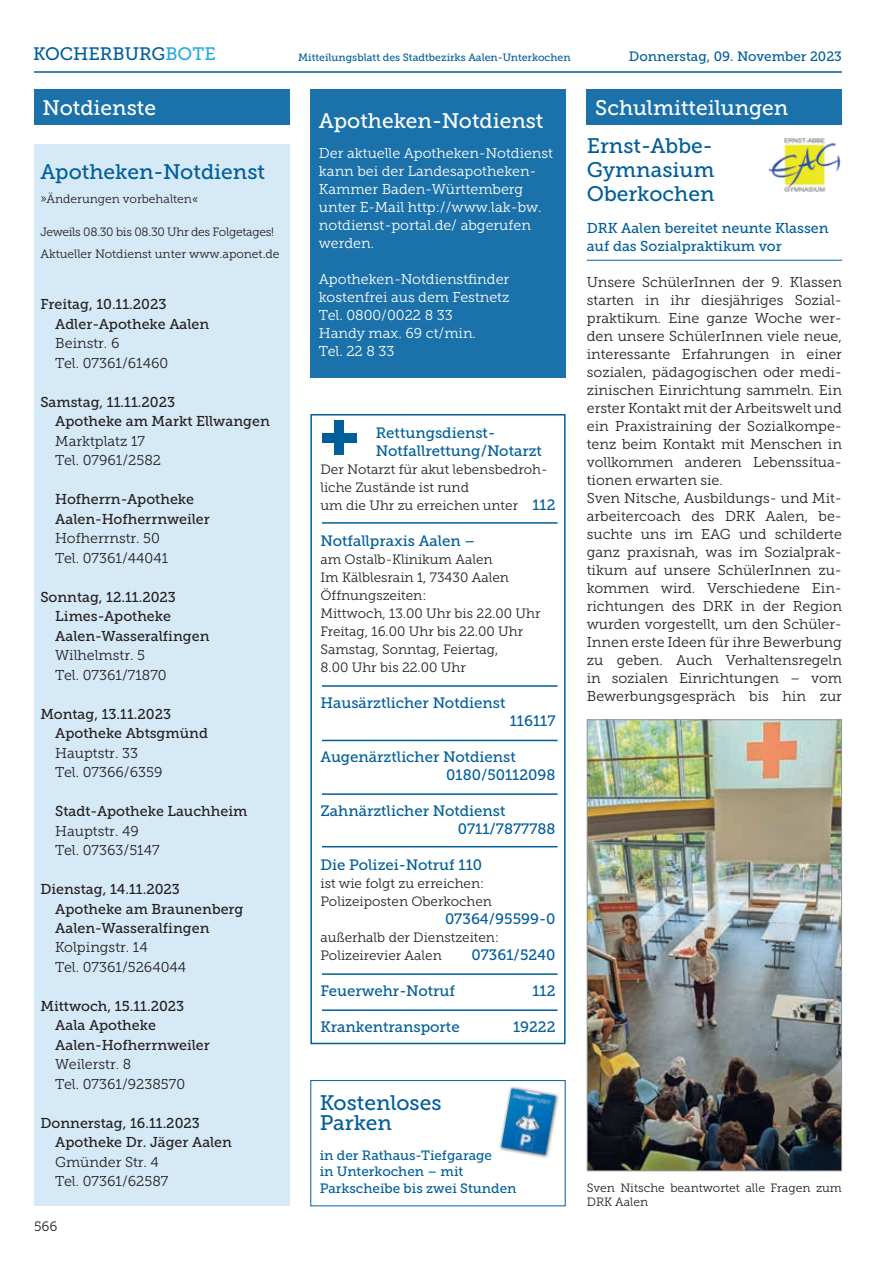
<style>
.page{position:relative;width:893px;height:1263px;background:#fff}
.page>*{position:absolute;margin:0;border:0;box-sizing:border-box;transform-origin:0 0}
.t1{font:21px/24px "Museo Slab 500";color:#005e9a}
.t2{font:21px "Museo Slab 500";color:#fff}
.t3{font:18px "Museo Slab 500";color:#005e9a}
.t4{font:15px/18px "Museo Slab 500";color:#005e9a}
.t5{font:14.25px/18px "Museo Slab 300";color:#231f20}
.t6{font:14.25px/19.5px "Museo Slab 500";color:#231f20}
.t7{font:14.25px/18px "Museo Slab 300";color:#fff}
.t8{font:14.25px/18px "Museo Slab 500";color:#005e9a}
.t9{font:13.5px/18px "Museo Slab 300";color:#231f20}
.t10{font:13.5px/16.2px "Museo Slab 500";color:#005e9a}
.t11{font:12px/22.5px "Museo Slab 300";color:#231f20}
.t12{font:10.5px "Museo Slab 500";color:#005e9a}
.s1{color:#24aae1}
.s2{font-family:"Museo Slab 500";font-size:15px;color:#005e9a}
</style>
<div class="page">
<hr style="left:34px;top:71px;width:808px;height:2px;background:#005e9a">
<hr style="left:587px;top:260px;width:255px;height:1px;background:#005e9a">
<div style="left:34px;top:144px;width:255px;height:1061px;background:#d6e9f7"></div>
<div style="left:310px;top:89px;width:256px;height:289px;background:#1b72aa"></div>
<div style="left:334px;top:421px;width:10px;height:34px;background:#005e9a"></div>
<div style="left:322px;top:433px;width:34px;height:9px;background:#005e9a"></div>
<div style="left:310px;top:414px;width:256px;height:630px;border:2px solid #005e9a"></div>
<hr style="left:322px;top:522px;width:236px;height:2px;background:#005e9a">
<hr style="left:322px;top:740px;width:236px;height:1px;background:#005e9a">
<hr style="left:322px;top:793px;width:236px;height:2px;background:#005e9a">
<hr style="left:322px;top:846px;width:236px;height:1px;background:#005e9a">
<hr style="left:322px;top:685px;width:236px;height:2px;background:#005e9a">
<hr style="left:322px;top:973px;width:236px;height:2px;background:#005e9a">
<hr style="left:322px;top:1009px;width:236px;height:2px;background:#005e9a">
<div style="left:34px;top:89px;width:255px;height:36px;background:#1b72aa"></div>
<div style="left:310px;top:1080px;width:256px;height:126px;border:1px solid #005e9a"></div>
<div style="left:498px;top:1086px;width:61px;height:72px;background:#231f20;opacity:.75"></div>
<img style="left:501px;top:1088px;width:55px;height:67px">
<div style="left:587px;top:89px;width:255px;height:36px;background:#1b72aa"></div>
<img style="left:769px;top:138px;width:73px;height:54px">
<img style="left:589px;top:721px;width:251px;height:448px">
<div style="left:587px;top:719px;width:255px;height:452px;border:1px solid #939598"></div>
<p class="t3" style="left:33px;top:44px;width:184px">KOCHERBURG<span class="s1">BOTE</span></p>
<p class="t12" style="left:298px;top:51px;width:274px">Mitteilungsblatt des Stadtbezirks Aalen-Unterkochen</p>
<p class="t10" style="left:629px;top:48px;width:215px">Donnerstag, 09. November 2023</p>
<h1 class="t2" style="left:43px;top:96px;width:115px">Notdienste</h1>
<h1 class="t1" style="left:40px;top:159px;width:226px">Apotheken-Notdienst</h1>
<p class="t11" style="left:40px;top:187px;width:159px">»Änderungen vorbehalten«</p>
<p class="t11" style="left:40px;top:220px;width:241px">Jeweils 08.30 bis 08.30 Uhr des Folgetages!<br>Aktueller Notdienst unter www.aponet.de</p>
<p class="t6" style="left:55px;top:294px;width:156px;text-indent:-15px">Freitag, 10.11.2023<br>Adler-Apotheke Aalen</p>
<p class="t5" style="left:55px;top:333px;width:114px;line-height:19.5px">Beinstr. 6<br>Tel. 07361/61460</p>
<p class="t6" style="left:55px;top:392px;width:216px;text-indent:-15px">Samstag, 11.11.2023<br>Apotheke am Markt Ellwangen</p>
<p class="t5" style="left:55px;top:431px;width:107px;line-height:19.5px">Marktplatz 17<br>Tel. 07961/2582</p>
<p class="t6" style="left:55px;top:489px;width:156px">Hofherrn-Apotheke<br>Aalen-Hofherrnweiler</p>
<p class="t5" style="left:55px;top:528px;width:114px;line-height:19.5px">Hofherrnstr. 50<br>Tel. 07361/44041</p>
<p class="t6" style="left:55px;top:587px;width:156px;text-indent:-15px">Sonntag, 12.11.2023<br>Limes-Apotheke<br>Aalen-Wasseralfingen</p>
<p class="t5" style="left:55px;top:645px;width:113px;line-height:19.5px">Wilhelmstr. 5<br>Tel. 07361/71870</p>
<p class="t6" style="left:55px;top:704px;width:154px;text-indent:-15px">Montag, 13.11.2023<br>Apotheke Abtsgmünd</p>
<p class="t5" style="left:55px;top:743px;width:109px;line-height:19.5px">Hauptstr. 33<br>Tel. 07366/6359</p>
<p class="t6" style="left:55px;top:801px;width:194px">Stadt-Apotheke Lauchheim</p>
<p class="t5" style="left:55px;top:821px;width:106px;line-height:19.5px">Hauptstr. 49<br>Tel. 07363/5147</p>
<p class="t6" style="left:55px;top:879px;width:190px;text-indent:-15px">Dienstag, 14.11.2023<br>Apotheke am Braunenberg<br>Aalen-Wasseralfingen</p>
<p class="t5" style="left:55px;top:938px;width:132px;line-height:19.5px">Kolpingstr. 14<br>Tel. 07361/5264044</p>
<p class="t6" style="left:55px;top:996px;width:156px;text-indent:-15px">Mittwoch, 15.11.2023<br>Aala Apotheke<br>Aalen-Hofherrnweiler</p>
<p class="t5" style="left:55px;top:1055px;width:131px;line-height:19.5px">Weilerstr. 8<br>Tel. 07361/9238570</p>
<p class="t6" style="left:55px;top:1113px;width:178px;text-indent:-15px">Donnerstag, 16.11.2023<br>Apotheke Dr. Jäger Aalen</p>
<p class="t5" style="left:55px;top:1152px;width:115px;line-height:19.5px">Gmünder Str. 4<br>Tel. 07361/62587</p>
<p class="t9" style="left:34px;top:1217px;width:25px">566</p>
<h1 class="t2" style="left:319px;top:109px;width:226px">Apotheken-Notdienst</h1>
<p class="t7" style="left:319px;top:144px;width:236px">Der aktuelle Apotheken-Notdienst kann bei der Landesapotheken-<br>Kammer Baden-Württemberg unter E-Mail http://www.lak-bw. notdienst-portal.de/ abgerufen werden.</p>
<p class="t7" style="left:319px;top:270px;width:192px">Apotheken-Notdienstfinder kostenfrei aus dem Festnetz<br>Tel. 0800/0022 8 33<br>Handy max. 69 ct/min.<br>Tel. 22 8 33</p>
<p class="t4" style="left:376px;top:424px;width:168px">Rettungsdienst-<br>Notfallrettung/Notarzt</p>
<p class="t9" style="left:320px;top:460px;width:237px">Der Notarzt für akut lebensbedroh&shy;liche Zustände ist rund<br>um die Uhr zu erreichen unter <span class="s2">112</span></p>
<p class="t4" style="left:320px;top:532px;width:156px">Notfallpraxis Aalen –</p>
<p class="t9" style="left:320px;top:550px;width:221px">am Ostalb-Klinikum Aalen<br>Im Kälblesrain 1, 73430 Aalen<br>Öffnungszeiten:<br>Mittwoch, 13.00 Uhr bis 22.00 Uhr<br>Freitag, 16.00 Uhr bis 22.00 Uhr<br>Samstag, Sonntag, Feiertag,<br>8.00 Uhr bis 22.00 Uhr</p>
<p class="t4" style="left:320px;top:694px;width:187px">Hausärztlicher Notdienst</p>
<p class="t4" style="left:510px;top:712px;width:47px">116117</p>
<p class="t4" style="left:446px;top:748px;width:111px;text-indent:-126px">Augenärztlicher Notdienst<br>0180/50112098</p>
<p class="t4" style="left:458px;top:802px;width:99px;text-indent:-137px">Zahnärztlicher Notdienst<br>0711/7877788</p>
<p class="t4" style="left:320px;top:856px;width:163px">Die Polizei-Notruf 110</p>
<p class="t9" style="left:320px;top:874px;width:173px">ist wie folgt zu erreichen:<br>Polizeiposten Oberkochen</p>
<p class="t4" style="left:445px;top:910px;width:112px">07364/95599-0</p>
<p class="t9" style="left:320px;top:928px;width:180px">außerhalb der Dienstzeiten:<br>Polizeirevier Aalen</p>
<p class="t4" style="left:471px;top:946px;width:86px">07361/5240</p>
<p class="t4" style="left:320px;top:982px;width:136px">Feuerwehr-Notruf</p>
<p class="t4" style="left:532px;top:982px;width:25px">112</p>
<p class="t4" style="left:320px;top:1018px;width:141px">Krankentransporte</p>
<p class="t4" style="left:513px;top:1018px;width:44px">19222</p>
<h1 class="t1" style="left:320px;top:1092px;width:123px;line-height:20.4px">Kostenloses<br>Parken</h1>
<p class="t10" style="left:320px;top:1147px;width:198px">in der Rathaus-Tiefgarage<br>in Unterkochen – mit<br>Parkscheibe bis zwei Stunden</p>
<h1 class="t2" style="left:595px;top:96px;width:195px">Schulmitteilungen</h1>
<h1 class="t1" style="left:587px;top:134px;width:129px;text-align:justify">Ernst-Abbe-Gymnasium Oberkochen</h1>
<p class="t8" style="left:587px;top:219px;width:243px">DRK Aalen bereitet neunte Klassen auf das Sozialpraktikum vor</p>
<p class="t5" style="left:587px;top:273px;width:257px">Unsere SchülerInnen der 9. Klassen starten in ihr diesjähriges Sozial&shy;praktikum. Eine ganze Woche wer&shy;den unsere SchülerInnen viele neue, interessante Erfahrungen in einer sozialen, pädagogischen oder medi&shy;zinischen Einrichtung sammeln. Ein erster Kontakt mit der Arbeitswelt und ein Praxistraining der Sozialkompe&shy;tenz beim Kontakt mit Menschen in vollkommen anderen Lebenssitua&shy;tionen erwarten sie.<br>Sven Nitsche, Ausbildungs- und Mit&shy;arbeitercoach des DRK Aalen, be&shy;suchte uns im EAG und schilderte ganz praxisnah, was im Sozialprak&shy;tikum auf unsere SchülerInnen zu&shy;kommen wird. Verschiedene Ein&shy;richtungen des DRK in der Region wurden vorgestellt, um den Schüler-Innen erste Ideen für ihre Bewerbung zu geben. Auch Verhaltensregeln in sozialen Einrichtungen – vom Bewerbungsgespräch bis hin zur</p>
<p class="t11" style="left:587px;top:1181px;width:257px;line-height:13.5px">Sven Nitsche beantwortet alle Fragen zum<br>DRK Aalen</p>
</div>
